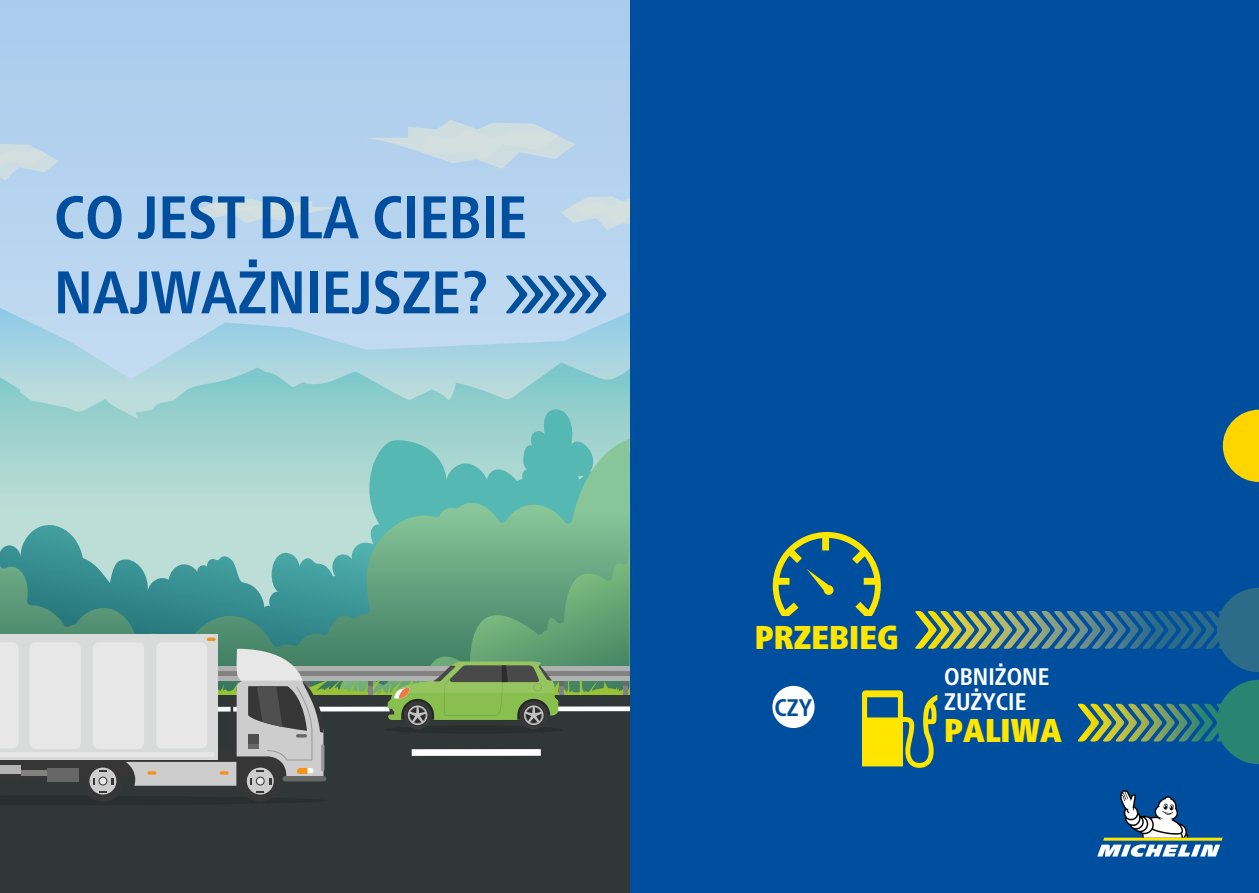
<style>
.page{position:relative;width:1259px;height:893px;background:#004f9f}
.page>*{position:absolute;margin:0;border:0;box-sizing:border-box;transform-origin:0 0}
.t1{font:700 condensed 60px/75px "Frutiger Neue LTW1 G";color:#004f9f}
.t2{font:900 condensed 33px "Frutiger Neue LTW1 G";color:#ffe600}
.t3{font:700 condensed 24px/25.5px "Frutiger Neue LTW1 G";color:#fff}
.t4{font:700 condensed 24px "Frutiger Neue LTW1 G";color:#004f9b}
</style>
<div class="page">
<svg style="left:1097px;top:790px;width:125px;height:67px"></svg>
<div style="left:0;top:0;width:629px;height:703px;background:#b1d0ee"></div>
<svg style="left:0;top:144px;width:59px;height:36px"></svg>
<svg style="left:368px;top:120px;width:207px;height:49px"></svg>
<svg style="left:194px;top:197px;width:146px;height:26px"></svg>
<svg style="left:561px;top:196px;width:68px;height:34px"></svg>
<div style="left:0;top:275px;width:629px;height:46px;background:#bed8f0"></div>
<svg style="left:0;top:321px;width:629px;height:88px"></svg>
<div style="left:0;top:409px;width:629px;height:30px;background:#9ad1cd"></div>
<svg style="left:0;top:439px;width:629px;height:108px"></svg>
<div style="left:0;top:696px;width:629px;height:197px;background:#313737"></div>
<svg style="left:0;top:547px;width:629px;height:248px"></svg>
<svg style="left:506px;top:276px;width:100px;height:37px"></svg>
<svg style="left:773px;top:532px;width:108px;height:84px"></svg>
<svg style="left:862px;top:690px;width:75px;height:78px"></svg>
<div style="left:772px;top:686px;width:42px;height:42px;background:#fff;border-radius:50%"></div>
<svg style="left:915px;top:588px;width:344px;height:84px"></svg>
<svg style="left:1077px;top:680px;width:182px;height:84px"></svg>
<svg style="left:1222px;top:410px;width:37px;height:72px"></svg>
<p class="t1" style="left:54px;top:175px;width:474px">CO JEST DLA CIEBIE<br>NAJWAŻNIEJSZE?</p>
<p class="t2" style="left:755px;top:612px;width:145px">PRZEBIEG</p>
<p class="t4" style="left:774px;top:690px;width:39px">CZY</p>
<p class="t3" style="left:944px;top:661px;width:107px">OBNIŻONE<br>ZUŻYCIE</p>
<p class="t2" style="left:944px;top:704px;width:119px">PALIWA</p>
</div>
